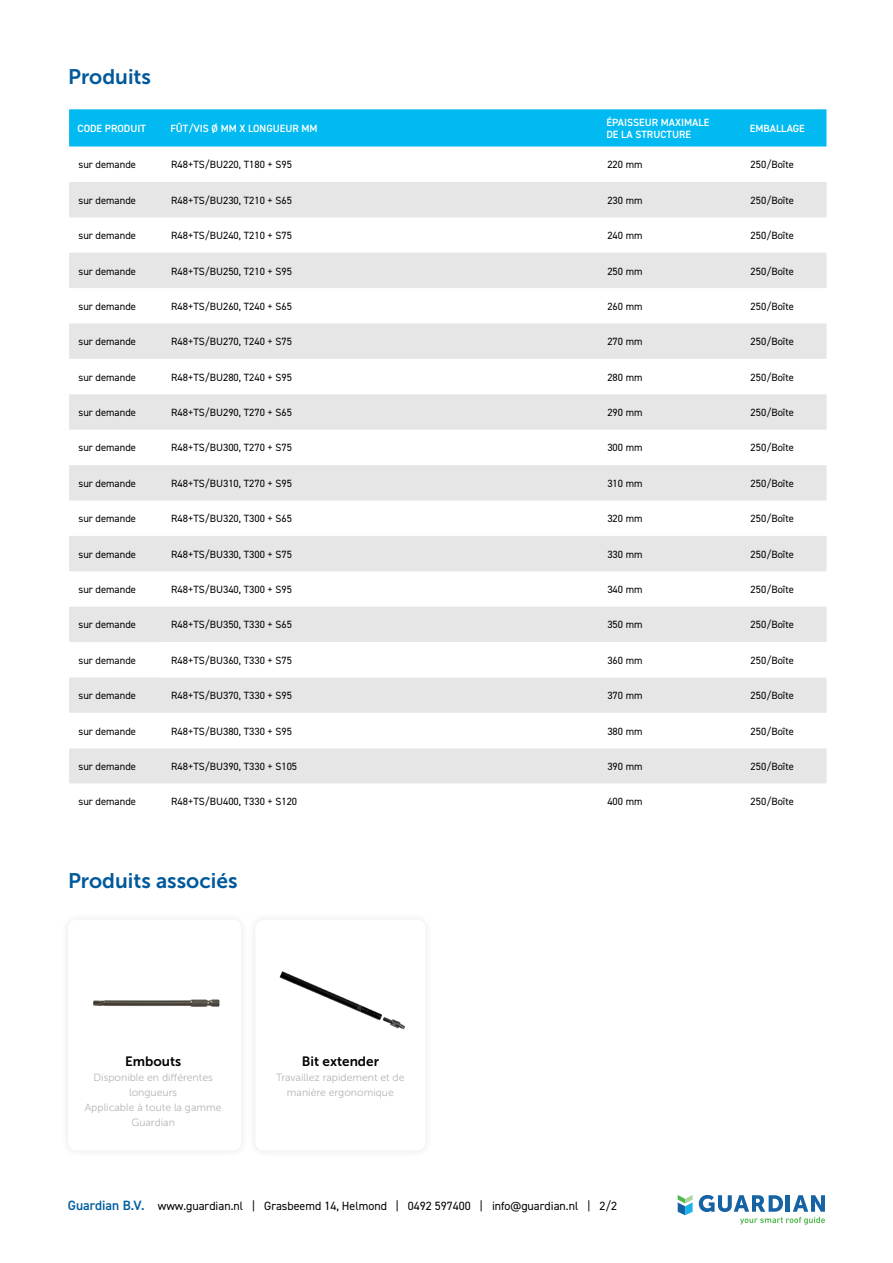
<style>
.page{position:relative;width:893px;height:1263px;background:#fff}
.page>*{position:absolute;margin:0;border:0;box-sizing:border-box;transform-origin:0 0}
.t1{font:21px "Museo Sans 700";color:#00599b}
.t2{font:13.5px "Museo Sans 700";color:#000}
.t3{font:12px "DIN2014";color:#000}
.t4{font:10.5px "DIN2014";color:#000}
.t5{font:10.5px/15px "Museo Sans 300";color:#b4b4b4;text-align:center}
.t6{font:600 10.5px/12px "DIN2014";color:#fff}
.s1{font-weight:600;font-size:13.5px;color:#005da0}
</style>
<div class="page">
<div style="left:69px;top:109px;width:757px;height:38px;background:#00baf1"></div>
<svg style="left:69px;top:182px;width:757px;height:460px;fill:#e6e6e6"></svg>
<svg style="left:69px;top:677px;width:757px;height:107px;fill:#e6e6e6"></svg>
<svg style="left:699px;top:1195px;width:126px;height:29px"></svg>
<svg style="left:678px;top:1195px;width:15px;height:20px"></svg>
<div style="left:60px;top:911px;width:190px;height:248px;background:#fafafa"></div>
<div style="left:68px;top:920px;width:173px;height:230px;background:#fff;border-radius:9px"></div>
<div style="left:247px;top:911px;width:187px;height:248px;background:#fbfbfb"></div>
<div style="left:255px;top:920px;width:171px;height:230px;background:#fff;border-radius:9px"></div>
<img style="left:93px;top:999px;width:127px;height:8px">
<img style="left:279px;top:971px;width:126px;height:59px">
<p class="t1" style="left:68px;top:65px;width:84px">Produits</p>
<p class="t6" style="left:78px;top:122px;width:70px">CODE PRODUIT</p>
<p class="t6" style="left:170px;top:122px;width:149px">FÛT/VIS Ø MM X LONGUEUR MM</p>
<p class="t6" style="left:606px;top:116px;width:104px">ÉPAISSEUR MAXIMALE<br>DE LA STRUCTURE</p>
<p class="t6" style="left:750px;top:122px;width:57px">EMBALLAGE</p>
<p class="t4" style="left:78px;top:158px;width:59px">sur demande</p>
<p class="t4" style="left:171px;top:158px;width:122px">R48+TS/BU220, T180 + S95</p>
<p class="t4" style="left:607px;top:158px;width:37px">220 mm</p>
<p class="t4" style="left:751px;top:158px;width:45px">250/Boîte</p>
<p class="t4" style="left:78px;top:194px;width:59px">sur demande</p>
<p class="t4" style="left:171px;top:194px;width:122px">R48+TS/BU230, T210 + S65</p>
<p class="t4" style="left:607px;top:194px;width:37px">230 mm</p>
<p class="t4" style="left:751px;top:194px;width:45px">250/Boîte</p>
<p class="t4" style="left:78px;top:229px;width:59px">sur demande</p>
<p class="t4" style="left:171px;top:229px;width:122px">R48+TS/BU240, T210 + S75</p>
<p class="t4" style="left:607px;top:229px;width:37px">240 mm</p>
<p class="t4" style="left:751px;top:229px;width:45px">250/Boîte</p>
<p class="t4" style="left:78px;top:264px;width:59px">sur demande</p>
<p class="t4" style="left:171px;top:264px;width:122px">R48+TS/BU250, T210 + S95</p>
<p class="t4" style="left:607px;top:264px;width:37px">250 mm</p>
<p class="t4" style="left:751px;top:264px;width:45px">250/Boîte</p>
<p class="t4" style="left:78px;top:300px;width:59px">sur demande</p>
<p class="t4" style="left:171px;top:300px;width:122px">R48+TS/BU260, T240 + S65</p>
<p class="t4" style="left:607px;top:300px;width:37px">260 mm</p>
<p class="t4" style="left:751px;top:300px;width:45px">250/Boîte</p>
<p class="t4" style="left:78px;top:335px;width:59px">sur demande</p>
<p class="t4" style="left:171px;top:335px;width:122px">R48+TS/BU270, T240 + S75</p>
<p class="t4" style="left:607px;top:335px;width:37px">270 mm</p>
<p class="t4" style="left:751px;top:335px;width:45px">250/Boîte</p>
<p class="t4" style="left:78px;top:370px;width:59px">sur demande</p>
<p class="t4" style="left:171px;top:370px;width:122px">R48+TS/BU280, T240 + S95</p>
<p class="t4" style="left:607px;top:370px;width:37px">280 mm</p>
<p class="t4" style="left:751px;top:370px;width:45px">250/Boîte</p>
<p class="t4" style="left:78px;top:406px;width:59px">sur demande</p>
<p class="t4" style="left:171px;top:406px;width:122px">R48+TS/BU290, T270 + S65</p>
<p class="t4" style="left:607px;top:406px;width:37px">290 mm</p>
<p class="t4" style="left:751px;top:406px;width:45px">250/Boîte</p>
<p class="t4" style="left:78px;top:441px;width:59px">sur demande</p>
<p class="t4" style="left:171px;top:441px;width:122px">R48+TS/BU300, T270 + S75</p>
<p class="t4" style="left:607px;top:441px;width:37px">300 mm</p>
<p class="t4" style="left:751px;top:441px;width:45px">250/Boîte</p>
<p class="t4" style="left:78px;top:477px;width:59px">sur demande</p>
<p class="t4" style="left:171px;top:477px;width:122px">R48+TS/BU310, T270 + S95</p>
<p class="t4" style="left:607px;top:477px;width:37px">310 mm</p>
<p class="t4" style="left:751px;top:477px;width:45px">250/Boîte</p>
<p class="t4" style="left:78px;top:512px;width:59px">sur demande</p>
<p class="t4" style="left:171px;top:512px;width:122px">R48+TS/BU320, T300 + S65</p>
<p class="t4" style="left:607px;top:512px;width:37px">320 mm</p>
<p class="t4" style="left:751px;top:512px;width:45px">250/Boîte</p>
<p class="t4" style="left:78px;top:547px;width:59px">sur demande</p>
<p class="t4" style="left:171px;top:547px;width:122px">R48+TS/BU330, T300 + S75</p>
<p class="t4" style="left:607px;top:547px;width:37px">330 mm</p>
<p class="t4" style="left:751px;top:547px;width:45px">250/Boîte</p>
<p class="t4" style="left:78px;top:583px;width:59px">sur demande</p>
<p class="t4" style="left:171px;top:583px;width:122px">R48+TS/BU340, T300 + S95</p>
<p class="t4" style="left:607px;top:583px;width:37px">340 mm</p>
<p class="t4" style="left:751px;top:583px;width:45px">250/Boîte</p>
<p class="t4" style="left:78px;top:618px;width:59px">sur demande</p>
<p class="t4" style="left:171px;top:618px;width:122px">R48+TS/BU350, T330 + S65</p>
<p class="t4" style="left:607px;top:618px;width:37px">350 mm</p>
<p class="t4" style="left:751px;top:618px;width:45px">250/Boîte</p>
<p class="t4" style="left:78px;top:654px;width:59px">sur demande</p>
<p class="t4" style="left:171px;top:654px;width:122px">R48+TS/BU360, T330 + S75</p>
<p class="t4" style="left:607px;top:654px;width:37px">360 mm</p>
<p class="t4" style="left:751px;top:654px;width:45px">250/Boîte</p>
<p class="t4" style="left:78px;top:689px;width:59px">sur demande</p>
<p class="t4" style="left:171px;top:689px;width:122px">R48+TS/BU370, T330 + S95</p>
<p class="t4" style="left:607px;top:689px;width:37px">370 mm</p>
<p class="t4" style="left:751px;top:689px;width:45px">250/Boîte</p>
<p class="t4" style="left:78px;top:724px;width:59px">sur demande</p>
<p class="t4" style="left:171px;top:724px;width:122px">R48+TS/BU380, T330 + S95</p>
<p class="t4" style="left:607px;top:724px;width:37px">380 mm</p>
<p class="t4" style="left:751px;top:724px;width:45px">250/Boîte</p>
<p class="t4" style="left:78px;top:760px;width:59px">sur demande</p>
<p class="t4" style="left:171px;top:760px;width:127px">R48+TS/BU390, T330 + S105</p>
<p class="t4" style="left:607px;top:760px;width:37px">390 mm</p>
<p class="t4" style="left:751px;top:760px;width:45px">250/Boîte</p>
<p class="t4" style="left:78px;top:795px;width:59px">sur demande</p>
<p class="t4" style="left:171px;top:795px;width:127px">R48+TS/BU400, T330 + S120</p>
<p class="t4" style="left:607px;top:795px;width:37px">400 mm</p>
<p class="t4" style="left:751px;top:795px;width:45px">250/Boîte</p>
<p class="t1" style="left:68px;top:868px;width:171px">Produits associés</p>
<p class="t2" style="left:125px;top:1054px;width:58px">Embouts</p>
<p class="t5" style="left:94px;top:1070px;width:121px">Disponible en différentes longueurs</p>
<p class="t5" style="left:85px;top:1100px;width:138px">Applicable à toute la gamme<br>Guardian</p>
<p class="t2" style="left:302px;top:1054px;width:79px">Bit extender</p>
<p class="t5" style="left:276px;top:1070px;width:130px">Travaillez rapidement et de manière ergonomique</p>
<p class="t3" style="left:68px;top:1198px;width:551px"><span class="s1">Guardian B.V.</span> www.guardian.nl | Grasbeemd 14, Helmond | 0492 597400 | info@guardian.nl | 2/2</p>
</div>
